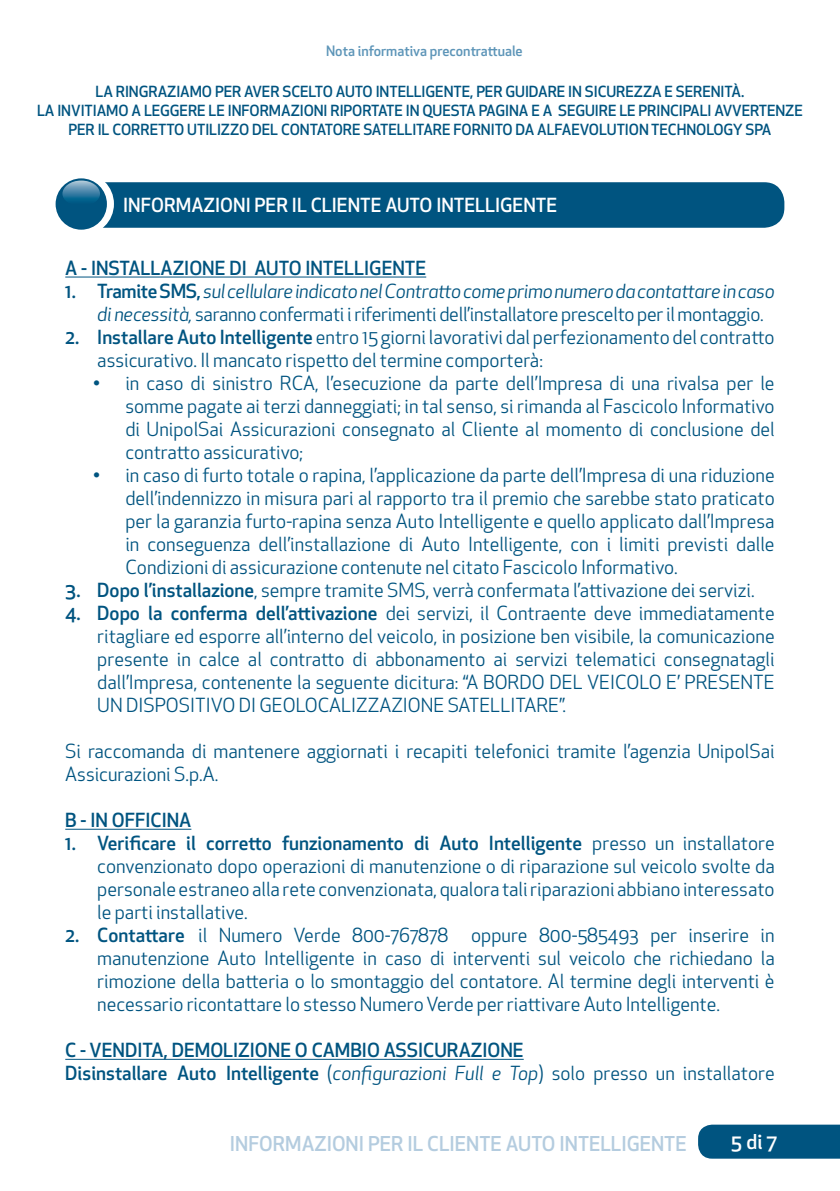
<style>
.page{position:relative;width:840px;height:1191px;background:#fff}
.page>*{position:absolute;margin:0;border:0;box-sizing:border-box;transform-origin:0 0}
.t1{font:500 20px "Apex New";color:#b4ccdf}
.t2{font:500 20px "Apex New";color:#fff}
.paragrafo_tabulazion{font:19px/23px "Apex New";color:#005480;text-align:justify}
.paragrafo_tab2{font:19px/23px "Apex New";color:#005480;text-align:justify}
.t3{font:500 19px "Apex New";color:#005480}
.paragrafo_tabulazion-2{font:italic 19px/23px "Apex New";letter-spacing:-.015em;color:#005480}
.t4{font:500 19px "Apex New";color:#fff}
.t5{font:500 15px "Apex New";letter-spacing:-.005em;color:#005480}
.t6{font:500 14px "Apex New";color:#5d95b8}
.s1{font-weight:500;font-style:normal}
.s2{font-style:normal}
.s3{font-weight:500}
.s4{font-weight:400}
.s5{font-weight:400;font-style:italic}
</style>
<div class="page">
<div style="left:698px;top:1124px;width:141px;height:34px;background:#005480"></div>
<hr style="left:65px;top:277px;width:361px;height:1px;background:#005480">
<hr style="left:65px;top:829px;width:126px;height:1px;background:#005480">
<hr style="left:65px;top:1059px;width:458px;height:1px;background:#005480">
<div style="left:64px;top:182px;width:720px;height:46px;background:#005480;border-radius:20px"></div>
<div style="left:51px;top:173px;width:63px;height:62px;background:#fff;border-radius:50%"></div>
<div style="left:56px;top:178px;width:51px;height:52px;background:#005480;border-radius:50%"></div>
<svg style="left:62px;top:180px;width:38px;height:26px"></svg>
<p class="t6" style="left:326px;top:41px;width:198px">Nota informativa precontrattuale</p>
<p class="t5" style="left:95px;top:81px;width:650px">LA RINGRAZIAMO PER AVER SCELTO AUTO INTELLIGENTE, PER GUIDARE IN SICUREZZA E SERENITÀ.</p>
<p class="t5" style="left:37px;top:100px;width:766px">LA INVITIAMO A LEGGERE LE INFORMAZIONI RIPORTATE IN QUESTA PAGINA E A SEGUIRE LE PRINCIPALI AVVERTENZE</p>
<p class="t5" style="left:68px;top:119px;width:704px">PER IL CORRETTO UTILIZZO DEL CONTATORE SATELLITARE FORNITO DA ALFAEVOLUTION TECHNOLOGY SPA</p>
<p class="t4" style="left:123px;top:192px;width:435px">INFORMAZIONI PER IL CLIENTE AUTO INTELLIGENTE</p>
<p class="t3" style="left:65px;top:255px;width:362px">A - INSTALLAZIONE DI AUTO INTELLIGENTE</p>
<p class="paragrafo_tabulazion-2" style="left:97px;top:280px;width:678px;text-indent:-32px"><span class="s1">1. Tramite SMS,</span> sul cellulare indicato nel Contratto come primo numero da contattare in caso di necessità, <span class="s2">saranno confermati i riferimenti dell’installatore prescelto per il montaggio.</span></p>
<p class="paragrafo_tabulazion" style="left:97px;top:326px;width:678px;text-indent:-32px"><span class="s3">2. Installare Auto Intelligente</span> entro 15 giorni lavorativi dal perfezionamento del contratto assicurativo. Il mancato rispetto del termine comporterà:</p>
<p class="paragrafo_tab2" style="left:125px;top:372px;width:650px;text-indent:-32px">• in caso di sinistro RCA, l’esecuzione da parte dell’Impresa di una rivalsa per le somme pagate ai terzi danneggiati; in tal senso, si rimanda al Fascicolo Informativo di UnipolSai Assicurazioni consegnato al Cliente al momento di conclusione del contratto assicurativo;</p>
<p class="paragrafo_tab2" style="left:125px;top:464px;width:650px;text-indent:-32px">• in caso di furto totale o rapina, l’applicazione da parte dell’Impresa di una riduzione dell’indennizzo in misura pari al rapporto tra il premio che sarebbe stato praticato per la garanzia furto-rapina senza Auto Intelligente e quello applicato dall’Impresa in conseguenza dell’installazione di Auto Intelligente, con i limiti previsti dalle Condizioni di assicurazione contenute nel citato Fascicolo Informativo.</p>
<p class="paragrafo_tabulazion" style="left:65px;top:579px;width:690px"><span class="s3">3. Dopo l’installazione</span>, sempre tramite SMS, verrà confermata l’attivazione dei servizi.</p>
<p class="paragrafo_tabulazion" style="left:97px;top:602px;width:678px;text-indent:-32px"><span class="s3">4. Dopo la conferma dell’attivazione</span> dei servizi, il Contraente deve immediatamente ritagliare ed esporre all’interno del veicolo, in posizione ben visibile, la comunicazione presente in calce al contratto di abbonamento ai servizi telematici consegnatagli dall’Impresa, contenente la seguente dicitura: “A BORDO DEL VEICOLO E’ PRESENTE UN DISPOSITIVO DI GEOLOCALIZZAZIONE SATELLITARE”.</p>
<p class="paragrafo_tab2" style="left:65px;top:740px;width:710px">Si raccomanda di mantenere aggiornati i recapiti telefonici tramite l’agenzia UnipolSai<br>Assicurazioni S.p.A.</p>
<p class="t3" style="left:65px;top:807px;width:128px">B - IN OFFICINA</p>
<p class="paragrafo_tabulazion" style="left:97px;top:832px;width:678px;text-indent:-32px"><span class="s3">1. Verificare il corretto funzionamento di Auto Intelligente</span> presso un installatore convenzionato dopo operazioni di manutenzione o di riparazione sul veicolo svolte da personale estraneo alla rete convenzionata, qualora tali riparazioni abbiano interessato le parti installative.</p>
<p class="paragrafo_tabulazion" style="left:97px;top:924px;width:678px;text-indent:-32px"><span class="s3">2. Contattare</span> il Numero Verde 800-767878 oppure 800-585493 per inserire in manutenzione Auto Intelligente in caso di interventi sul veicolo che richiedano la rimozione della batteria o lo smontaggio del contatore. Al termine degli interventi è necessario ricontattare lo stesso Numero Verde per riattivare Auto Intelligente.</p>
<p class="t3" style="left:65px;top:1037px;width:459px">C - VENDITA, DEMOLIZIONE O CAMBIO ASSICURAZIONE</p>
<p class="t3" style="left:65px;top:1060px;width:710px">Disinstallare Auto Intelligente <span class="s4">(</span><span class="s5">configurazioni Full e Top</span><span class="s4">) solo presso un installatore</span></p>
<p class="t1" style="left:230px;top:1130px;width:458px">INFORMAZIONI PER IL CLIENTE AUTO INTELLIGENTE</p>
<p class="t2" style="left:730px;top:1127px;width:48px">5 di 7</p>
</div>
